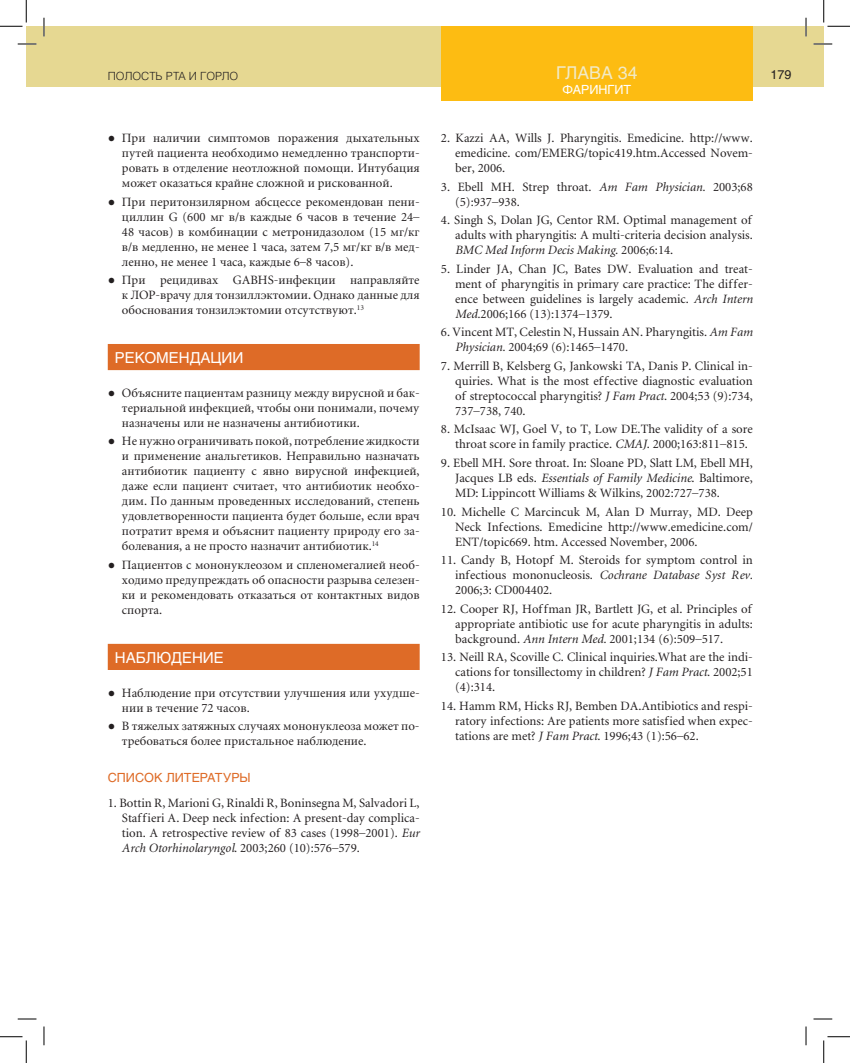
<style>
.page{position:relative;width:850px;height:1063px;background:#fff}
.page>*{position:absolute;margin:0;border:0;box-sizing:border-box;transform-origin:0 0}
.t1{font:17.5px "Helios";color:#f1eac6}
.t2{font:15px "Helios";color:#fff}
.t3{font:12.5px/15px "Miniature";color:#231f20;text-align:justify}
.t4{font:12.5px "Helios";color:#de6b27}
.t5{font:12.5px "Helios";color:#fff}
.t6{font:12.5px "Helios";color:#231f20}
.t7{font:300 11.25px "Helios";color:#231f20}
.s1{font-family:"Franklin Gothic"}
.s2{font-style:italic}
</style>
<div class="page">
<div style="left:26px;top:26px;width:18px;height:60px;background:#e6d892"></div>
<div style="left:44px;top:26px;width:779px;height:60px;background:#e6d892"></div>
<div style="left:441px;top:26px;width:312px;height:75px;background:#fdbc12"></div>
<div style="left:108px;top:344px;width:312px;height:26px;background:#de6b27"></div>
<div style="left:108px;top:643px;width:312px;height:27px;background:#de6b27"></div>
<svg style="left:18px;top:43px;width:18px;height:2px"></svg>
<svg style="left:813px;top:43px;width:19px;height:2px"></svg>
<svg style="left:18px;top:1018px;width:18px;height:1px"></svg>
<svg style="left:813px;top:1018px;width:19px;height:1px"></svg>
<svg style="left:43px;top:18px;width:2px;height:18px"></svg>
<svg style="left:43px;top:1026px;width:2px;height:19px"></svg>
<svg style="left:805px;top:18px;width:2px;height:18px"></svg>
<svg style="left:805px;top:1026px;width:2px;height:19px"></svg>
<svg style="left:0;top:0;width:27px;height:27px"></svg>
<svg style="left:0;top:1036px;width:27px;height:26px"></svg>
<svg style="left:823px;top:0;width:27px;height:27px"></svg>
<svg style="left:823px;top:1036px;width:27px;height:26px"></svg>
<p class="t7" style="left:108px;top:69px;width:130px">Полость рта и го рло</p>
<h1 class="t1" style="left:556px;top:62px;width:83px">глава 34</h1>
<p class="t6" style="left:770px;top:68px;width:23px">179</p>
<p class="t5" style="left:562px;top:82px;width:70px">Фарингит</p>
<p class="t3" style="left:122px;top:131px;width:299px;text-indent:-14px"><span class="s1">●</span> При наличии симптомов поражения дыхательных путей пациента необходимо немедленно транспорти‑ ровать в отделение неотложной помощи. Интубация может оказаться крайне сложной и рискованной.</p>
<p class="t3" style="left:122px;top:194px;width:299px;text-indent:-14px"><span class="s1">●</span> При перитонзилярном абсцессе рекомендован пени‑ циллин G (600 мг в/в каждые 6 часов в течение 24– 48 часов) в комбинации с метронидазолом (15 мг/кг в/в медленно, не менее 1 часа, затем 7,5 мг/кг в/в мед‑ ленно, не менее 1 часа, каждые 6–8 часов).</p>
<p class="t3" style="left:122px;top:273px;width:299px;text-indent:-14px"><span class="s1">●</span> При рецидивах GABHS-инфекции направляйте к ЛОР-врачу для тонзиллэктомии. Однако данные для обоснования тонзилэктомии отсутствуют.<sup>13</sup></p>
<p class="t2" style="left:115px;top:349px;width:130px">Рекомендации</p>
<p class="t3" style="left:122px;top:386px;width:299px;text-indent:-14px"><span class="s1">●</span> Объясните пациентам разницу между вирусной и бак‑ териальной инфекцией, чтобы они понимали, почему назначены или не назначены антибиотики.</p>
<p class="t3" style="left:122px;top:434px;width:299px;text-indent:-14px"><span class="s1">●</span> Не нужно ограничивать покой, потребление жидкости и применение анальгетиков. Неправильно назначать антибиотик пациенту с явно вирусной инфекцией, даже если пациент считает, что антибиотик необхо‑ дим. По данным проведенных исследований, степень удовлетворенности пациента будет больше, если врач потратит время и объяснит пациенту природу его за‑ болевания, а не просто назначит антибиотик.<sup>14</sup></p>
<p class="t3" style="left:122px;top:558px;width:299px;text-indent:-14px"><span class="s1">●</span> Пациентов с мононуклеозом и спленомегалией необ‑ ходимо предупреждать об опасности разрыва селезен‑ ки и рекомендовать отказаться от контактных видов спорта.</p>
<p class="t2" style="left:115px;top:648px;width:110px">Наблюдение</p>
<p class="t3" style="left:122px;top:685px;width:299px;text-indent:-14px"><span class="s1">●</span> Наблюдение при отсутствии улучшения или ухудше‑ нии в течение 72 часов.</p>
<p class="t3" style="left:122px;top:719px;width:299px;text-indent:-14px"><span class="s1">●</span> В тяжелых затяжных случаях мононуклеоза может по‑ требоваться более пристальное наблюдение.</p>
<p class="t4" style="left:108px;top:769px;width:144px">Список литературы</p>
<p class="t3" style="left:122px;top:796px;width:299px;text-indent:-14px">1. Bottin R, Marioni G, Rinaldi R, Boninsegna M, Salvadori L, Staffieri A. Deep neck infection: A present-day complica‑ tion. A retrospective review of 83 cases (1998–2001). <span class="s2">Eur Arch Otorhinolaryngol</span>. 2003;260 (10):576–579.</p>
<p class="t3" style="left:455px;top:131px;width:299px;text-indent:-14px">2. Kazzi AA, Wills J. Pharyngitis. Emedicine. http://www. emedicine. com/EMERG/topic419.htm.Accessed Novem‑ ber, 2006.</p>
<p class="t3" style="left:455px;top:179px;width:299px;text-indent:-14px">3. Ebell MH. Strep throat. <span class="s2">Am Fam Physician.</span> 2003;68 (5):937–938.</p>
<p class="t3" style="left:455px;top:213px;width:299px;text-indent:-14px">4. Singh S, Dolan JG, Centor RM. Optimal management of adults with pharyngitis: A multi-criteria decision analysis.<br><span class="s2">BMC Med Inform Decis Making.</span> 2006;6:14.</p>
<p class="t3" style="left:455px;top:261px;width:299px;text-indent:-14px">5. Linder JA, Chan JC, Bates DW. Evaluation and treat‑ ment of pharyngitis in primary care practice: The differ‑ ence between guidelines is largely academic. <span class="s2">Arch Intern Med.</span>2006;166 (13):1374–1379.</p>
<p class="t3" style="left:455px;top:325px;width:299px;text-indent:-14px">6. Vincent MT, Celestin N, Hussain AN. Pharyngitis. <span class="s2">Am Fam<br>Physician.</span> 2004;69 (6):1465–1470.</p>
<p class="t3" style="left:455px;top:359px;width:299px;text-indent:-14px">7. Merrill B, Kelsberg G, Jankowski TA, Danis P. Clinical in‑ quiries. What is the most effective diagnostic evaluation of streptococcal pharyngitis? <span class="s2">J Fam Pract</span>. 2004;53 (9):734, 737–738, 740.</p>
<p class="t3" style="left:455px;top:422px;width:299px;text-indent:-14px">8. McIsaac WJ, Goel V, to T, Low DE.The validity of a sore throat score in family practice. <span class="s2">CMAJ</span>. 2000;163:811–815.</p>
<p class="t3" style="left:455px;top:456px;width:299px;text-indent:-14px">9. Ebell MH. Sore throat. In: Sloane PD, Slatt LM, Ebell MH, Jacques LB eds. <span class="s2">Essentials of Family Medicine</span>. Baltimore, MD: Lippincott Williams &amp; Wilkins, 2002:727–738.</p>
<p class="t3" style="left:455px;top:504px;width:299px;text-indent:-14px">10. Michelle C Marcincuk M, Alan D Murray, MD. Deep Neck Infections. Emedicine http://www.emedicine.com/ ENT/topic669. htm. Accessed November, 2006.</p>
<p class="t3" style="left:455px;top:553px;width:299px;text-indent:-14px">11. Candy B, Hotopf M. Steroids for symptom control in infectious mononucleosis. <span class="s2">Cochrane Database Syst Rev.<br></span>2006;3: CD004402.</p>
<p class="t3" style="left:455px;top:601px;width:299px;text-indent:-14px">12. Cooper RJ, Hoffman JR, Bartlett JG, et al. Principles of appropriate antibiotic use for acute pharyngitis in adults: background. <span class="s2">Ann Intern Med.</span> 2001;134 (6):509–517.</p>
<p class="t3" style="left:455px;top:650px;width:299px;text-indent:-14px">13. Neill RA, Scoville C. Clinical inquiries.What are the indi‑ cations for tonsillectomy in children? <span class="s2">J Fam Pract</span>. 2002;51 (4):314.</p>
<p class="t3" style="left:455px;top:698px;width:299px;text-indent:-14px">14. Hamm RM, Hicks RJ, Bemben DA.Antibiotics and respi‑ ratory infections: Are patients more satisfied when expec‑ tations are met? <span class="s2">J Fam Pract</span>. 1996;43 (1):56–62.</p>
</div>
